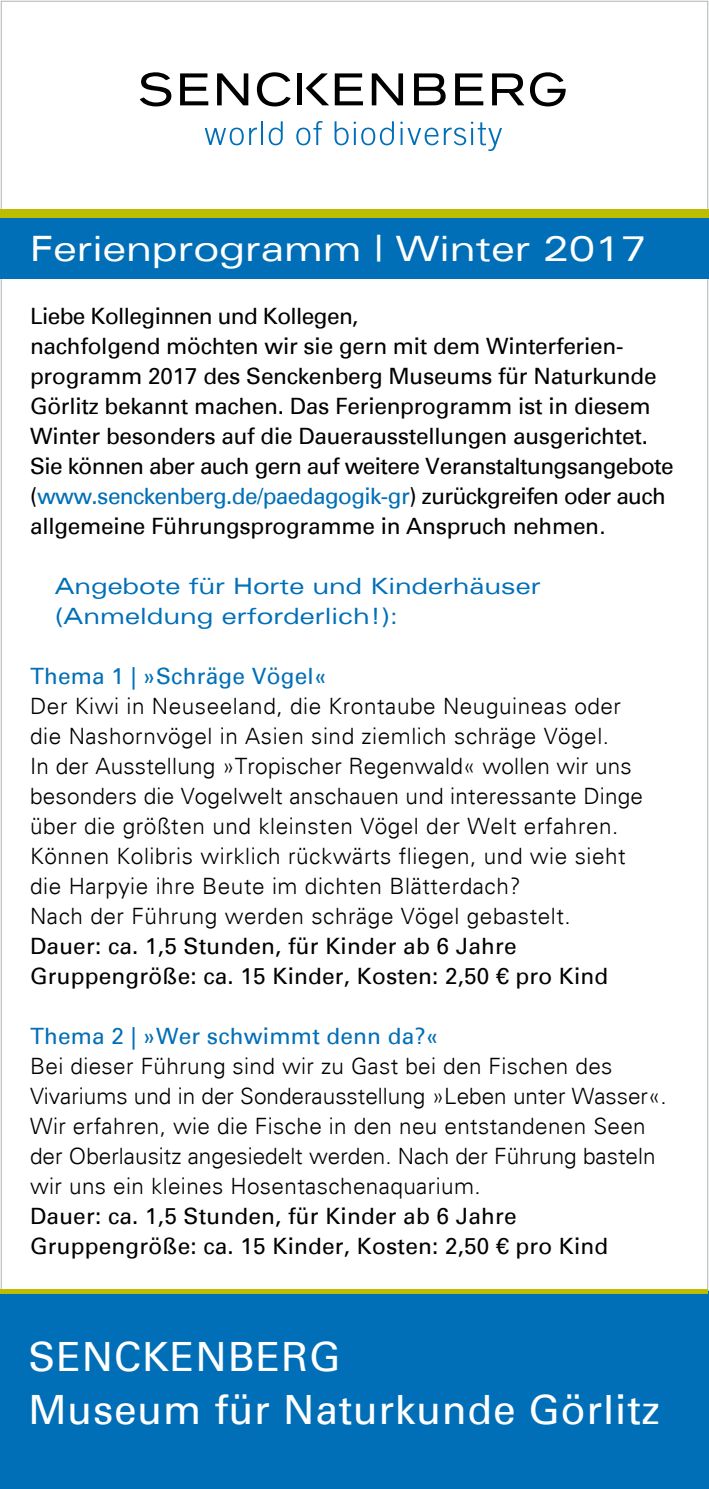
<style>
.page{position:relative;width:709px;height:1489px;background:#fff}
.page>*{position:absolute;margin:0;border:0;box-sizing:border-box;transform-origin:0 0}
.t1{font:40.5px/52.5px "Univers";letter-spacing:.02em;color:#fff}
.t2{font:expanded 35px "Univers";color:#fff}
.t3{font:300 22.5px/30px "Univers";letter-spacing:.015em;color:#000}
.t4{font:22.5px/30px "Univers";letter-spacing:-.01em;color:#000}
.t5{font:22.5px/30px "Univers";letter-spacing:.01em;color:#000}
.t6{font:expanded 22.5px/30px "Univers";letter-spacing:-.005em;color:#006fb7}
.t7{font:22.5px "Univers";letter-spacing:.01em;color:#006fb7}
.s1{color:#006fb7}
.s2{font-weight:500}
</style>
<div class="page">
<div style="left:0;top:214px;width:709px;height:65px;background:#006fb7"></div>
<div style="left:0;top:209px;width:709px;height:9px;background:#bebc00"></div>
<div style="left:0;top:1290px;width:709px;height:198px;background:#006fb7"></div>
<hr style="left:0;top:1289px;width:707px;height:4px;background:#bebc00">
<svg style="left:180px;top:73px;width:28px;height:32px"></svg>
<svg style="left:140px;top:72px;width:31px;height:34px"></svg>
<svg style="left:257px;top:72px;width:34px;height:34px"></svg>
<div style="left:297px;top:73px;width:5px;height:32px;background:#000"></div>
<svg style="left:530px;top:72px;width:35px;height:34px"></svg>
<svg style="left:205px;top:128px;width:52px;height:17px"></svg>
<hr style="left:261px;top:121px;width:2px;height:24px;background:#006fb7">
<svg style="left:269px;top:121px;width:14px;height:24px"></svg>
<svg style="left:296px;top:121px;width:26px;height:24px"></svg>
<svg style="left:334px;top:121px;width:60px;height:24px"></svg>
<svg style="left:400px;top:121px;width:102px;height:30px"></svg>
<svg style="left:414px;top:73px;width:31px;height:32px"></svg>
<svg style="left:217px;top:73px;width:31px;height:32px"></svg>
<svg style="left:492px;top:73px;width:32px;height:32px"></svg>
<svg style="left:455px;top:73px;width:28px;height:32px"></svg>
<svg style="left:335px;top:73px;width:28px;height:32px"></svg>
<svg style="left:372px;top:73px;width:31px;height:32px"></svg>
<svg style="left:306px;top:73px;width:23px;height:32px"></svg>
<h2 class="t2" style="left:30px;top:228px;width:618px">Ferienprogramm | Winter 2017</h2>
<p class="t4" style="left:30px;top:301px;width:645px">Liebe Kolleginnen und Kollegen,<br>nachfolgend möchten wir sie gern mit dem Winterferien&shy;programm 2017 des Senckenberg Museums für Naturkunde Görlitz bekannt machen. Das Ferienprogramm ist in diesem Winter besonders auf die Dauerausstellungen ausgerichtet.<br>Sie können aber auch gern auf weitere Veranstaltungsangebote (<span class="s1">www.senckenberg.de/paedagogik-gr</span>) zurückgreifen oder auch allgemeine Führungsprogramme in Anspruch nehmen<span class="s2">.</span></p>
<p class="t6" style="left:55px;top:571px;width:487px">Angebote für Horte und Kinderhäuser (Anmeldung erforderlich!):</p>
<p class="t7" style="left:30px;top:662px;width:298px">Thema 1 | »Schräge Vögel«</p>
<p class="t3" style="left:30px;top:690px;width:614px">Der Kiwi in Neuseeland, die Krontaube Neuguineas oder die Nashornvögel in Asien sind ziemlich schräge Vögel.<br>In der Ausstellung »Tropischer Regenwald« wollen wir uns besonders die Vogelwelt anschauen und interessante Dinge über die größten und kleinsten Vögel der Welt erfahren.<br>Können Kolibris wirklich rückwärts fliegen, und wie sieht die Harpyie ihre Beute im dichten Blätterdach?<br>Nach der Führung werden schräge Vögel gebastelt.</p>
<p class="t5" style="left:30px;top:931px;width:579px">Dauer: ca. 1,5 Stunden, für Kinder ab 6 Jahre<br>Gruppengröße: ca. 15 Kinder, Kosten: 2,50 € pro Kind</p>
<p class="t7" style="left:30px;top:1022px;width:410px">Thema 2 | »Wer schwimmt denn da?«</p>
<p class="t3" style="left:30px;top:1050px;width:638px">Bei dieser Führung sind wir zu Gast bei den Fischen des Vivariums und in der Sonderausstellung »Leben unter Wasser«.<br>Wir erfahren, wie die Fische in den neu entstandenen Seen der Oberlausitz angesiedelt werden. Nach der Führung basteln wir uns ein kleines Hosentaschenaquarium.</p>
<p class="t5" style="left:30px;top:1201px;width:579px">Dauer: ca. 1,5 Stunden, für Kinder ab 6 Jahre<br>Gruppengröße: ca. 15 Kinder, Kosten: 2,50 € pro Kind</p>
<h1 class="t1" style="left:28px;top:1331px;width:632px">SENCKENBERG<br>Museum für Naturkunde Görlitz</h1>
</div>
